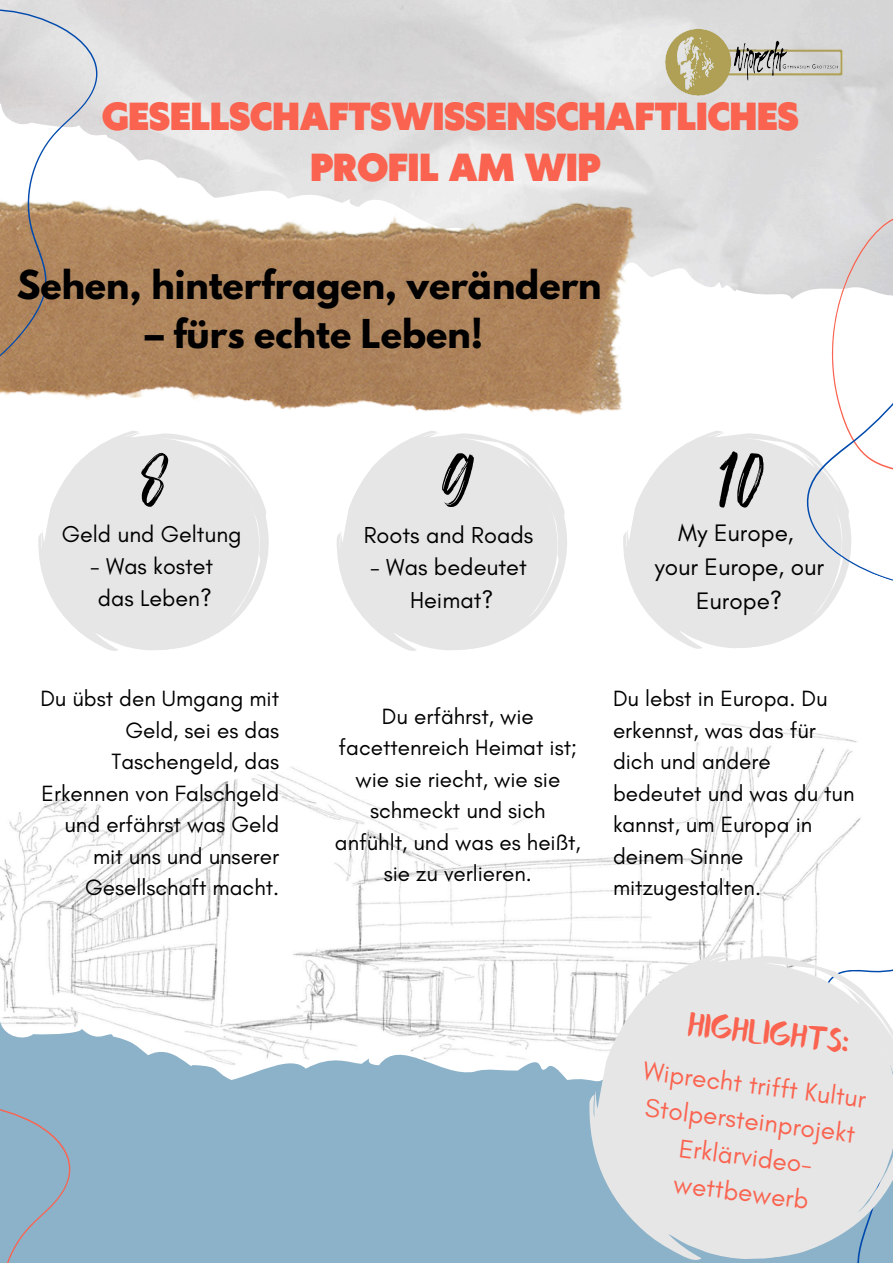
<style>
.page{position:relative;width:893px;height:1263px;background:#fff}
.page>*{position:absolute;margin:0;border:0;box-sizing:border-box;transform-origin:0 0}
.t1{font:56.25px "Feeling Passionate";color:#000}
.t2{font:37.5px "Banaue Extended";color:#fa634f}
.t3{font:900 36.67px/51.2px "Klein Text";color:#fa634f;text-align:center}
.t4{font:700 35.25px "League Spartan";color:#000}
.t5{font:26.17px/36px "Glacial Indifference";color:#fa634f;text-align:center}
.t6{font:24.3px/33.8px "Glacial Indifference";color:#000;text-align:center}
.t7{font:23.55px "Glacial Indifference";color:#000}
.t8{font:23.25px "Glacial Indifference";color:#000}
.t9{font:22.5px/31.5px "Glacial Indifference";color:#000;text-align:center}
</style>
<div class="page">
<div style="left:0;top:1012px;width:893px;height:251px;background:#8cb2c9"></div>
<img style="left:0;top:723px;width:861px;height:357px">
<img style="left:658px;top:24px;width:191px;height:77px">
<svg style="left:786px;top:894px;width:75px;height:369px"></svg>
<svg style="left:0;top:1077px;width:138px;height:186px"></svg>
<div style="left:753px;top:191px;width:140px;height:104px;background:#dfdfdf"></div>
<svg style="left:623px;top:531px;width:78px;height:118px"></svg>
<svg style="left:630px;top:431px;width:156px;height:217px;fill:#e6e6e6"></svg>
<svg style="left:337px;top:533px;width:7px;height:51px"></svg>
<svg style="left:344px;top:431px;width:223px;height:220px;fill:#e6e6e6"></svg>
<svg style="left:38px;top:532px;width:8px;height:53px"></svg>
<svg style="left:46px;top:431px;width:223px;height:220px;fill:#e6e6e6"></svg>
<img style="left:165px;top:180px;width:473px;height:235px">
<svg style="left:0;top:0;width:165px;height:400px"></svg>
<svg style="left:588px;top:959px;width:273px;height:302px"></svg>
<svg style="left:600px;top:952px;width:293px;height:307px;background:#e1e3e5"></svg>
<svg style="left:786px;top:195px;width:107px;height:444px"></svg>
<div style="left:717px;top:450px;width:47px;height:58px;background:#e6e6e6"></div>
<p class="t3" style="left:102px;top:93px;width:698px">GESELLSCHAFTSWISSENSCHAFTLICHES<br>PROFIL AM WIP</p>
<p class="t4" style="left:17px;top:267px;width:586px">Sehen, hinterfragen, verändern</p>
<p class="t4" style="left:145px;top:316px;width:340px">– fürs echte Leben!</p>
<p class="t1" style="left:141px;top:434px;width:30px">8</p>
<h5 class="t1" style="left:442px;top:434px;width:33px">9</h5>
<h4 class="t8" style="left:62px;top:520px;width:181px">Geld und Geltung</h4>
<p class="t8" style="left:90px;top:552px;width:124px">- Was kostet</p>
<p class="t8" style="left:98px;top:584px;width:115px">das Leben?</p>
<p class="t7" style="left:364px;top:520px;width:171px">Roots and Roads</p>
<p class="t7" style="left:370px;top:553px;width:158px">- Was bedeutet</p>
<p class="t7" style="left:410px;top:585px;width:85px">Heimat?</p>
<p class="t6" style="left:654px;top:516px;width:171px">My Europe,<br>your Europe, our<br>Europe?</p>
<p class="t9" style="left:40px;top:682px;width:240px;text-align:right">Du übst den Umgang mit<br>Geld, sei es das<br>Taschengeld, das<br>Erkennen von Falschgeld und erfährst was Geld mit uns und unserer<br>Gesellschaft macht.</p>
<p class="t9" style="left:613px;top:682px;width:243px;text-align:left">Du lebst in Europa. Du erkennst, was das für dich und andere bedeutet und was du tun kannst, um Europa in deinem Sinne mitzugestalten.</p>
<p class="t9" style="left:335px;top:700px;width:247px">Du erfährst, wie facettenreich Heimat ist; wie sie riecht, wie sie schmeckt und sich anfühlt, und was es heißt, sie zu verlieren.</p>
<p class="t2" style="left:690px;top:1008px;width:163px;rotate:6deg">HIGHLIGHTS:</p>
<p class="t5" style="left:645px;top:1053px;width:226px;rotate:7deg">Wiprecht trifft Kultur<br>Stolpersteinprojekt<br>Erklärvideo&shy;wettbewerb</p>
</div>
